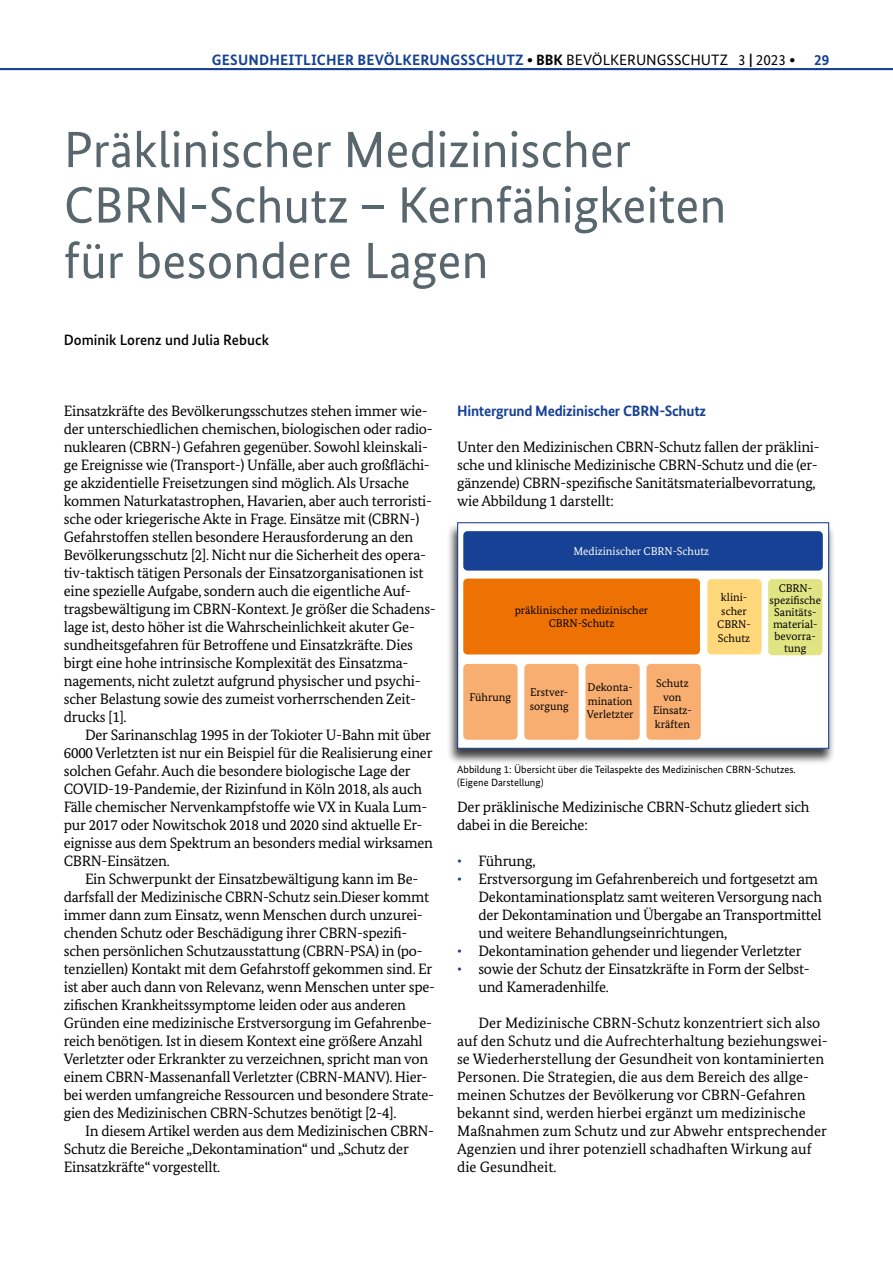
<style>
.page{position:relative;width:893px;height:1263px;background:#fff}
.page>*{position:absolute;margin:0;border:0;box-sizing:border-box;transform-origin:0 0}
.Überschrift{font:51px/55.5px "Bundes Sans";color:#58666d}
.Fließtext{font:15px/18px "Bundes Serif";letter-spacing:-.015em;color:#000}
.Fließtext_ohne_Einzug{font:15px/18px "Bundes Serif";letter-spacing:-.015em;color:#000}
.Zwischentitel{font:700 15px "Bundes Sans";color:#164194}
.Autor{font:500 15px "Bundes Sans";color:#000}
.t1{font:11.25px/13.5px "Bundes Serif";color:#000;text-align:center}
.t2{font:11.25px "Bundes Serif";color:#fff}
.t3{font:10.5px/12.6px "Bundes Sans";color:#000}
.s1{color:#000}
.s2{font-weight:400;color:#000}
.s3{color:#164194}
</style>
<div class="page">
<div style="left:447px;top:522px;width:388px;height:243px;background:#000;opacity:.75"></div>
<div style="left:457px;top:522px;width:372px;height:227px;background:#fff;border:1px solid #164194"></div>
<div style="left:524px;top:664px;width:55px;height:76px;background:#f7ae70;border-radius:4px"></div>
<div style="left:463px;top:531px;width:360px;height:40px;background:#164194;border-radius:4px"></div>
<div style="left:463px;top:664px;width:54px;height:76px;background:#f7ae70;border-radius:4px"></div>
<div style="left:585px;top:664px;width:55px;height:76px;background:#f7ae70;border-radius:4px"></div>
<div style="left:646px;top:664px;width:55px;height:76px;background:#f7ae70;border-radius:4px"></div>
<div style="left:463px;top:579px;width:237px;height:75px;background:#ee7203;border-radius:4px"></div>
<div style="left:707px;top:579px;width:55px;height:75px;background:#ffd87b;border-radius:4px"></div>
<div style="left:768px;top:579px;width:54px;height:76px;background:#e0e483;border-radius:4px"></div>
<hr style="left:0;top:68px;width:893px;height:2px;background:#164194">
<p class="Zwischentitel" style="left:212px;top:51px;width:585px">GESUNDHEITLICHER BEVÖLKERUNGSSCHUTZ <span class="s1">∙ BBK</span> <span class="s2">BEVÖLKERUNGSSCHUTZ 3</span> <span class="s1">|</span> <span class="s2">2023</span> <span class="s1">∙</span></p>
<p class="Zwischentitel" style="left:814px;top:51px;width:16px">29</p>
<h1 class="Überschrift" style="left:64px;top:122px;width:664px">Präklinischer Medizinischer<br>CBRN-Schutz – Kernfähigkeiten für besondere Lagen</h1>
<p class="Autor" style="left:64px;top:331px;width:207px">Dominik Lorenz und Julia Rebuck</p>
<p class="Fließtext_ohne_Einzug" style="left:64px;top:401px;width:374px">Einsatzkräfte des Bevölkerungsschutzes stehen immer wie&shy;der unterschiedlichen chemischen, biologischen oder radio&shy;nuklearen (CBRN-) Gefahren gegenüber. Sowohl kleinskali&shy;ge Ereignisse wie (Transport-) Unfälle, aber auch großflächi&shy;ge akzidentielle Freisetzungen sind möglich. Als Ursache kommen Naturkatastrophen, Havarien, aber auch terroristi&shy;sche oder kriegerische Akte in Frage. Einsätze mit (CBRN-)<br>Gefahrstoffen stellen besondere Herausforderung an den Bevölkerungsschutz [2]. Nicht nur die Sicherheit des opera&shy;tiv-taktisch tätigen Personals der Einsatzorganisationen ist eine spezielle Aufgabe, sondern auch die eigentliche Auf&shy;tragsbewältigung im CBRN-Kontext. Je größer die Schadens&shy;lage ist, desto höher ist die Wahrscheinlichkeit akuter Ge&shy;sundheitsgefahren für Betroffene und Einsatzkräfte. Dies birgt eine hohe intrinsische Komplexität des Einsatzma&shy;nagements, nicht zuletzt aufgrund physischer und psychi&shy;scher Belastung sowie des zumeist vorherrschenden Zeit&shy;drucks [1].</p>
<p class="Fließtext" style="left:64px;top:725px;width:371px;text-indent:21px">Der Sarinanschlag 1995 in der Tokioter U-Bahn mit über 6000 Verletzten ist nur ein Beispiel für die Realisierung einer solchen Gefahr. Auch die besondere biologische Lage der COVID-19-Pandemie, der Rizinfund in Köln 2018, als auch Fälle chemischer Nervenkampfstoffe wie VX in Kuala Lum&shy;pur 2017 oder Nowitschok 2018 und 2020 sind aktuelle Er&shy;eignisse aus dem Spektrum an besonders medial wirksamen CBRN-Einsätzen.</p>
<p class="Fließtext" style="left:64px;top:869px;width:373px;text-indent:21px">Ein Schwerpunkt der Einsatzbewältigung kann im Be&shy;darfsfall der Medizinische CBRN-Schutz sein.Dieser kommt immer dann zum Einsatz, wenn Menschen durch unzurei&shy;chenden Schutz oder Beschädigung ihrer CBRN-spezifi&shy;schen persönlichen Schutzausstattung (CBRN-PSA) in (po&shy;tenziellen) Kontakt mit dem Gefahrstoff gekommen sind. Er ist aber auch dann von Relevanz, wenn Menschen unter spe&shy;zifischen Krankheitssymptome leiden oder aus anderen Gründen eine medizinische Erstversorgung im Gefahrenbe&shy;reich benötigen. Ist in diesem Kontext eine größere Anzahl Verletzter oder Erkrankter zu verzeichnen, spricht man von einem CBRN-Massenanfall Verletzter (CBRN-MANV). Hier&shy;bei werden umfangreiche Ressourcen und besondere Strate&shy;gien des Medizinischen CBRN-Schutzes benötigt [2-4].</p>
<p class="Fließtext" style="left:64px;top:1121px;width:372px;text-indent:21px">In diesem Artikel werden aus dem Medizinischen CBRN-<br>Schutz die Bereiche „Dekontamination“ und „Schutz der<br>Einsatzkräfte“ vorgestellt.</p>
<h2 class="Zwischentitel" style="left:457px;top:402px;width:251px">Hintergrund Medizinischer CBRN-Schutz</h2>
<p class="Fließtext_ohne_Einzug" style="left:457px;top:437px;width:364px">Unter den Medizinischen CBRN-Schutz fallen der präklini&shy;sche und klinische Medizinische CBRN-Schutz und die (er&shy;gänzende) CBRN-spezifische Sanitätsmaterialbevorratung, wie Abbildung 1 darstellt:</p>
<p class="t2" style="left:573px;top:544px;width:137px">Medizinischer CBRN-Schutz</p>
<p class="t1" style="left:515px;top:603px;width:135px">präklinischer medizinischer<br>CBRN-Schutz</p>
<p class="t1" style="left:717px;top:590px;width:35px">klini&shy;scher<br>CBRN-<br>Schutz</p>
<p class="t1" style="left:770px;top:582px;width:53px;line-height:12px">CBRN&shy;spezifische<br>Sanitäts&shy;material&shy;bevorra&shy;tung</p>
<p class="t1" style="left:469px;top:691px;width:43px">Führung</p>
<p class="t1" style="left:530px;top:685px;width:40px;text-align:left">Erstver&shy;sorgung</p>
<p class="t1" style="left:587px;top:681px;width:48px;text-align:justify">Dekonta&shy;mination Verletzter</p>
<p class="t1" style="left:653px;top:676px;width:40px">Schutz von<br>Einsatz&shy;kräften</p>
<p class="t3" style="left:457px;top:763px;width:340px">Abbildung 1: Übersicht über die Teilaspekte des Medizinischen CBRN-Schutzes. (Eigene Darstellung)</p>
<p class="Fließtext_ohne_Einzug" style="left:457px;top:797px;width:354px">Der präklinische Medizinische CBRN-Schutz gliedert sich dabei in die Bereiche:</p>
<p class="Fließtext_ohne_Einzug" style="left:457px;top:851px;width:80px"><span class="s3">•</span> Führung,</p>
<p class="Fließtext_ohne_Einzug" style="left:478px;top:869px;width:345px;text-indent:-21px"><span class="s3">•</span> Erstversorgung im Gefahrenbereich und fortgesetzt am Dekontaminationsplatz samt weiteren Versorgung nach der Dekontamination und Übergabe an Transportmittel und weitere Behandlungseinrichtungen,</p>
<p class="Fließtext_ohne_Einzug" style="left:457px;top:941px;width:346px"><span class="s3">•</span> Dekontamination gehender und liegender Verletzter</p>
<p class="Fließtext_ohne_Einzug" style="left:478px;top:959px;width:333px;text-indent:-21px"><span class="s3">•</span> sowie der Schutz der Einsatzkräfte in Form der Selbst&shy;und Kameradenhilfe.</p>
<p class="Fließtext" style="left:457px;top:1013px;width:372px;text-indent:21px">Der Medizinische CBRN-Schutz konzentriert sich also auf den Schutz und die Aufrechterhaltung beziehungswei&shy;se Wiederherstellung der Gesundheit von kontaminierten Personen. Die Strategien, die aus dem Bereich des allge&shy;meinen Schutzes der Bevölkerung vor CBRN-Gefahren bekannt sind, werden hierbei ergänzt um medizinische Maßnahmen zum Schutz und zur Abwehr entsprechender Agenzien und ihrer potenziell schadhaften Wirkung auf die Gesundheit.</p>
</div>
